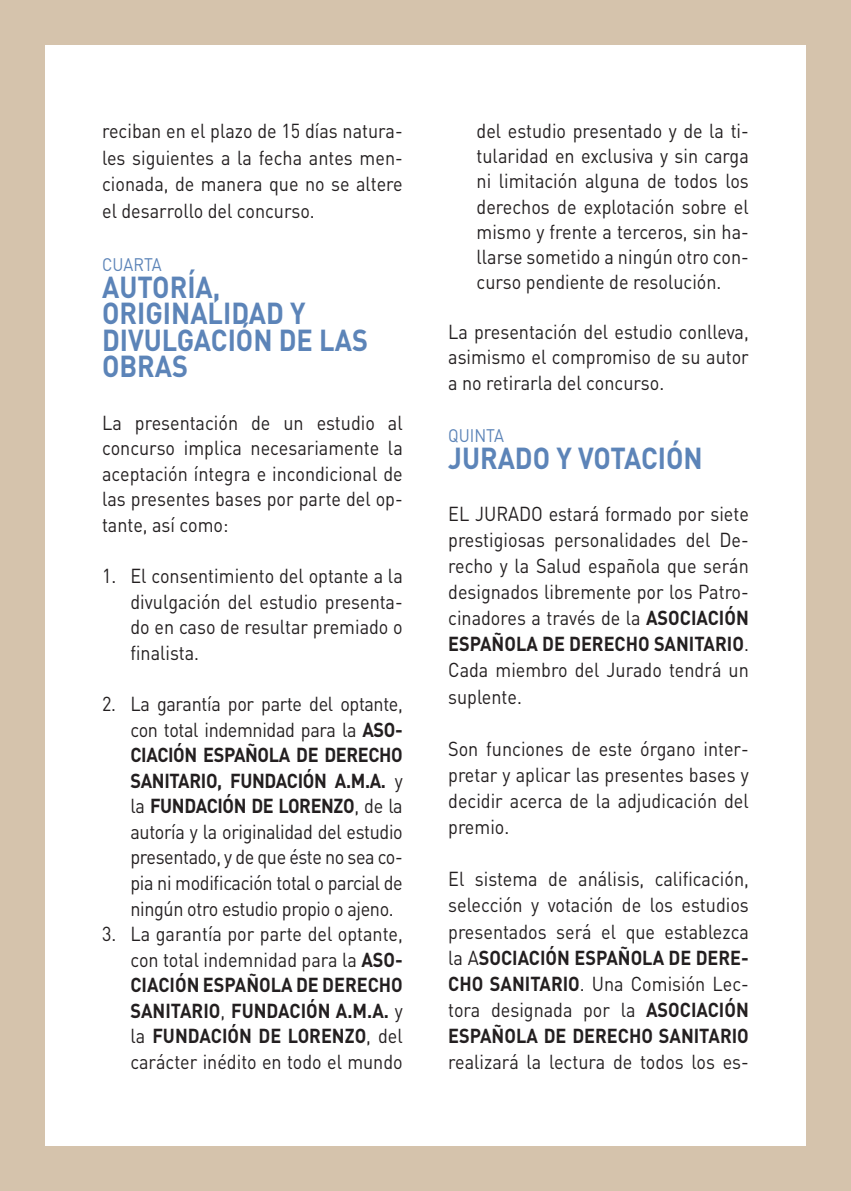
<style>
.page{position:relative;width:851px;height:1191px;background:#fff}
.page>*{position:absolute;margin:0;border:0;box-sizing:border-box;transform-origin:0 0}
.t1{font:700 30px/26.6px "DIN";color:#5c84b8;scale:.9 1}
.t2{font:20px/25.6px "DIN";color:#231f20;text-align:justify;scale:.9 1}
.t3{font:18px "DIN";color:#5c84b8;scale:.9 1}
.s1{font-weight:700}
</style>
<div class="page">
<div style="left:0;top:0;width:850px;height:1191px;background:#d5c3ac"></div>
<div style="left:45px;top:45px;width:760px;height:1100px;background:#fff"></div>
<p class="t2" style="left:102px;top:117px;width:335px;line-height:26.6px">reciban en el plazo de 15 días natura&shy;les siguientes a la fecha antes men&shy;cionada, de manera que no se altere el desarrollo del concurso.</p>
<p class="t3" style="left:102px;top:253px;width:68px">CUARTA</p>
<p class="t1" style="left:102px;top:272px;width:297px">AUTORÍA,<br>ORIGINALIDAD Y<br>DIVULGACIÓN DE LAS<br>OBRAS</p>
<p class="t2" style="left:102px;top:409px;width:335px">La presentación de un estudio al concurso implica necesariamente la aceptación íntegra e incondicional de las presentes bases por parte del op&shy;tante, así como:</p>
<p class="t2" style="left:130px;top:562px;width:304px;text-indent:-28px">1. El consentimiento del optante a la divulgación del estudio presenta&shy;do en caso de resultar premiado o finalista.</p>
<p class="t2" style="left:130px;top:690px;width:304px;text-indent:-28px">2. La garantía por parte del optante, con total indemnidad para la <span class="s1">ASO-CIACIÓN ESPAÑOLA DE DERECHO SANITARIO, FUNDACIÓN A.M.A.</span> y la <span class="s1">FUNDACIÓN DE LORENZO</span>, de la autoría y la originalidad del estudio presentado, y de que éste no sea co&shy;pia ni modificación total o parcial de ningún otro estudio propio o ajeno.</p>
<p class="t2" style="left:130px;top:920px;width:304px;text-indent:-28px">3. La garantía por parte del optante, con total indemnidad para la <span class="s1">ASO-CIACIÓN ESPAÑOLA DE DERECHO SANITARIO</span>, <span class="s1">FUNDACIÓN A.M.A.</span> y la <span class="s1">FUNDACIÓN DE LORENZO</span>, del carácter inédito en todo el mundo</p>
<p class="t2" style="left:476px;top:118px;width:304px;line-height:25px">del estudio presentado y de la ti&shy;tularidad en exclusiva y sin carga ni limitación alguna de todos los derechos de explotación sobre el mismo y frente a terceros, sin ha&shy;llarse sometido a ningún otro con&shy;curso pendiente de resolución.</p>
<p class="t2" style="left:448px;top:319px;width:335px">La presentación del estudio conlleva, asimismo el compromiso de su autor a no retirarla del concurso.</p>
<p class="t3" style="left:448px;top:425px;width:64px">QUINTA</p>
<p class="t1" style="left:448px;top:443px;width:284px">JURADO Y VOTACIÓN</p>
<p class="t2" style="left:448px;top:500px;width:335px">EL JURADO estará formado por siete prestigiosas personalidades del De&shy;recho y la Salud española que serán designados libremente por los Patro&shy;cinadores a través de la <span class="s1">ASOCIACIÓN ESPAÑOLA DE DERECHO SANITARIO</span>.<br>Cada miembro del Jurado tendrá un suplente.</p>
<p class="t2" style="left:448px;top:735px;width:335px">Son funciones de este órgano inter&shy;pretar y aplicar las presentes bases y decidir acerca de la adjudicación del premio.</p>
<p class="t2" style="left:448px;top:865px;width:335px">El sistema de análisis, calificación, selección y votación de los estudios presentados será el que establezca la A<span class="s1">SOCIACIÓN ESPAÑOLA DE DERE-CHO SANITARIO</span>. Una Comisión Lec&shy;tora designada por la <span class="s1">ASOCIACIÓN ESPAÑOLA DE DERECHO SANITARIO </span>realizará la lectura de todos los es-</p>
</div>
